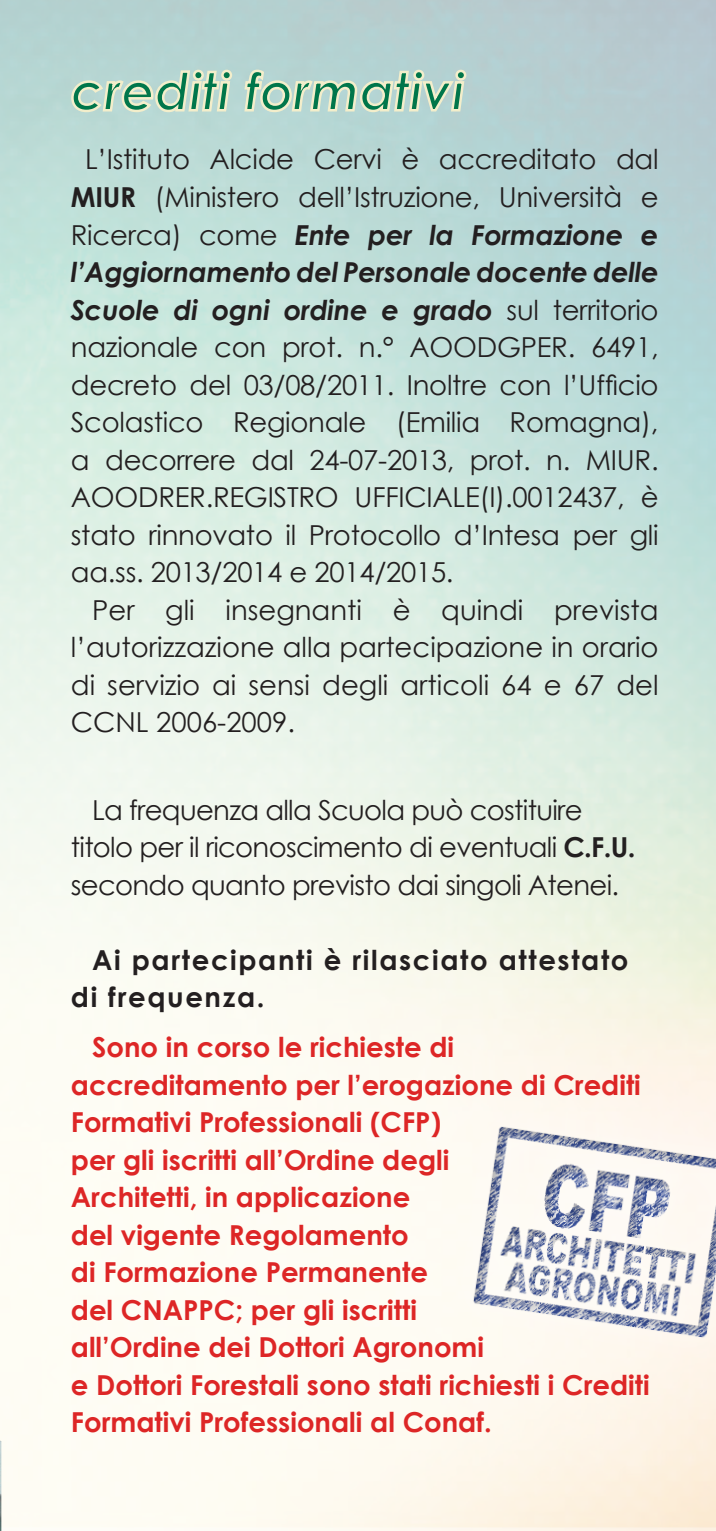
<style>
.page{position:relative;width:716px;height:1531px;background:#fff}
.page>*{position:absolute;margin:0;border:0;box-sizing:border-box;transform-origin:0 0}
.t1{font:italic 700 52.5px "Century Gothic";color:#00764a}
.t2{font:27.5px/37.5px "Century Gothic";letter-spacing:-.025em;color:#231f20;text-align:justify}
.t3{font:700 27.5px/37.5px "Century Gothic";color:#dd2626}
.t4{font:700 27.5px/37.5px "Century Gothic";letter-spacing:.06em;color:#231f20}
.s1{font-weight:700}
.s2{font-weight:700;font-style:italic}
</style>
<div class="page">
<div style="left:436px;top:1089px;width:280px;height:287px;background:#fef9f0"></div>
<svg style="left:450px;top:1107px;width:266px;height:248px;fill:#fef9f1"></svg>
<svg style="left:70px;top:68px;width:164px;height:45px;background:#c8ddd0"></svg>
<svg style="left:243px;top:68px;width:225px;height:45px;background:#c6dad0"></svg>
<img style="left:0;top:1440px;width:1px;height:91px">
<h1 class="t1" style="left:71px;top:51px;width:395px">crediti formativi</h1>
<p class="t2" style="left:71px;top:140px;width:589px;text-indent:14px">L’Istituto Alcide Cervi è accreditato dal <span class="s1">MIUR</span> (Ministero dell’Istruzione, Università e Ricerca) come <span class="s2">Ente per la Formazione e l’Aggiornamento del Personale docente delle Scuole di ogni ordine e grado</span> sul territorio nazionale con prot. n.° AOODGPER. 6491, decreto del 03/08/2011. Inoltre con l’Ufficio Scolastico Regionale (Emilia Romagna), a decorrere dal 24-07-2013, prot. n. MIUR.<br>AOODRER.REGISTRO UFFICIALE(I).0012437, è stato rinnovato il Protocollo d’Intesa per gli aa.ss. 2013/2014 e 2014/2015.</p>
<p class="t2" style="left:71px;top:590px;width:589px;text-indent:21px">Per gli insegnanti è quindi prevista l’autorizzazione alla partecipazione in orario di servizio ai sensi degli articoli 64 e 67 del CCNL 2006-2009.</p>
<p class="t2" style="left:71px;top:790px;width:566px;text-align:left;text-indent:21px">La frequenza alla Scuola può costituire titolo per il riconoscimento di eventuali <span class="s1">C.F.U. </span>secondo quanto previsto dai singoli Atenei.</p>
<p class="t4" style="left:71px;top:940px;width:559px;text-indent:21px">Ai partecipanti è rilasciato attestato di frequenza.</p>
<p class="t3" style="left:71px;top:1027px;width:580px;text-indent:21px">Sono in corso le richieste di accreditamento per l’erogazione di Crediti Formativi Professionali (CFP)<br>per gli iscritti all’Ordine degli<br>Architetti, in applicazione<br>del vigente Regolamento<br>di Formazione Permanente<br>del CNAPPC; per gli iscritti<br>all’Ordine dei Dottori Agronomi<br>e Dottori Forestali sono stati richiesti i Crediti Formativi Professionali al Conaf.</p>
</div>
